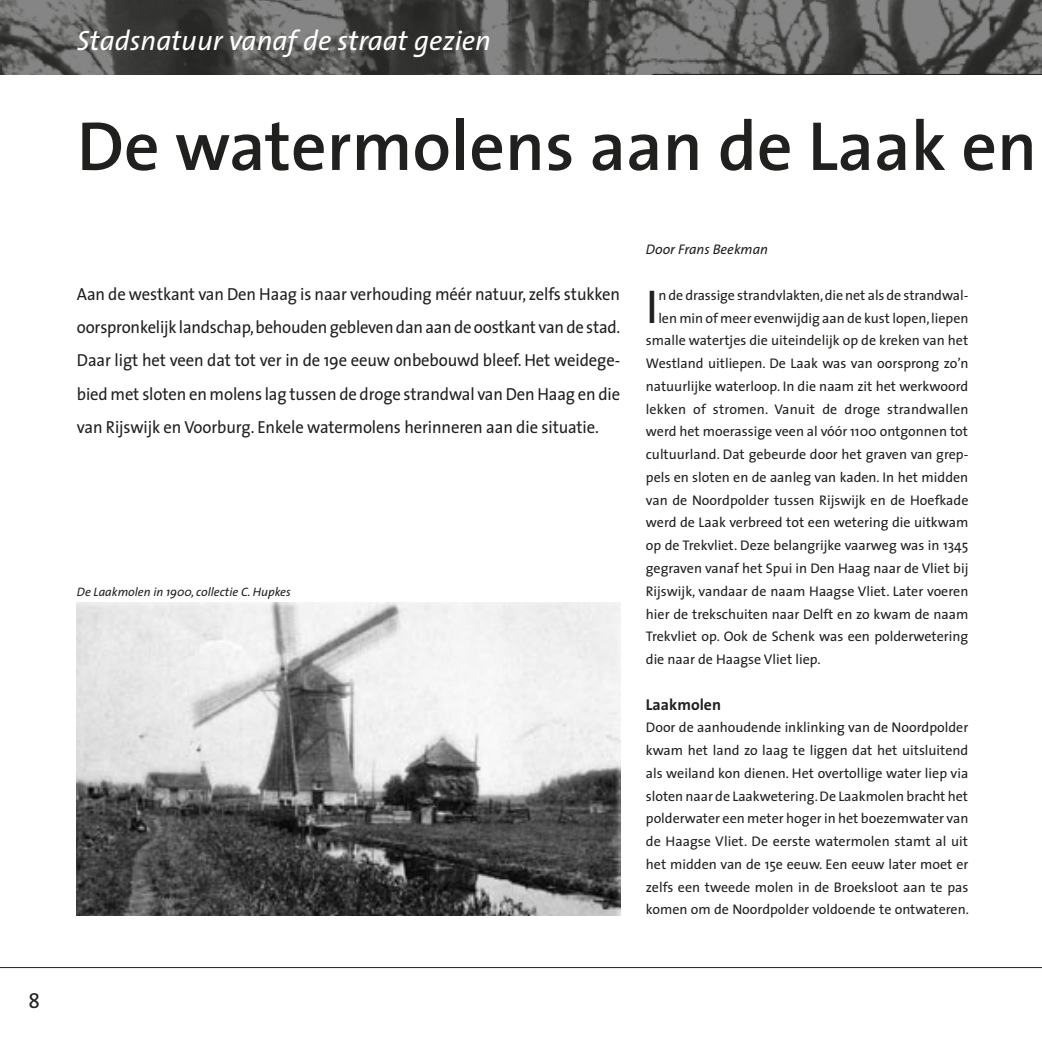
<style>
.page{position:relative;width:1042px;height:1042px;background:#fff}
.page>*{position:absolute;margin:0;border:0;box-sizing:border-box;transform-origin:0 0}
.t1{font:600 70px "The Sans";color:#20201e}
.t2{font:47.77px "The Sans";color:#20201e}
.t3{font:italic 28px "The Sans";color:#fff}
.t4{font:21px "The Sans";color:#20201e}
.t5{font:17.5px/33.2px "The Sans";letter-spacing:-.005em;color:#20201e;text-align:justify;scale:.95 1}
.t6{font:700 15.75px "The Sans";color:#20201e}
.t7{font:14px/22.8px "The Sans";color:#20201e;text-align:justify}
.t8{font:italic 14px "The Sans";color:#20201e}
.t9{font:italic 12.25px "The Sans";color:#20201e}
</style>
<div class="page">
<img style="left:77px;top:603px;width:543px;height:312px">
<img style="left:0;top:0;width:1042px;height:74px">
<hr style="left:652px;top:74px;width:390px;height:1px;background:#20201e">
<hr style="left:0;top:967px;width:1042px;height:1px;background:#20201e">
<h3 class="t4" style="left:29px;top:983px;width:13px">8</h3>
<h3 class="t3" style="left:77px;top:17px;width:415px">Stadsnatuur vanaf de straat gezien</h3>
<h1 class="t1" style="left:77px;top:88px;width:962px">De watermolens aan de Laak en</h1>
<p class="t5" style="left:77px;top:277px;width:573px">Aan de westkant van Den Haag is naar verhouding méér natuur, zelfs stukken oorspronkelijk landschap, behouden gebleven dan aan de oostkant van de stad.<br>Daar ligt het veen dat tot ver in de 19e eeuw onbebouwd bleef. Het weidege&shy;bied met sloten en molens lag tussen de droge strandwal van Den Haag en die van Rijswijk en Voorburg. Enkele watermolens herinneren aan die situatie.</p>
<p class="t9" style="left:77px;top:581px;width:215px">De Laakmolen in 1900, collectie C. Hupkes</p>
<p class="t8" style="left:646px;top:238px;width:124px">Door Frans Beekman</p>
<h2 class="t2" style="left:646px;top:267px;width:14px">I</h2>
<p class="t7" style="left:658px;top:283px;width:311px">n de drassige strandvlakten, die net als de strandwal-</p>
<p class="t7" style="left:658px;top:306px;width:312px">len min of meer evenwijdig aan de kust lopen, liepen</p>
<p class="t7" style="left:646px;top:329px;width:324px">smalle watertjes die uiteindelijk op de kreken van het</p>
<p class="t7" style="left:646px;top:352px;width:324px">Westland uitliepen. De Laak was van oorsprong zo’n</p>
<p class="t7" style="left:646px;top:374px;width:324px">natuurlijke waterloop. In die naam zit het werkwoord</p>
<p class="t7" style="left:646px;top:397px;width:324px">lekken of stromen. Vanuit de droge strandwallen</p>
<p class="t7" style="left:646px;top:420px;width:324px">werd het moerassige veen al vóór 1100 ontgonnen tot</p>
<p class="t7" style="left:646px;top:443px;width:324px">cultuurland. Dat gebeurde door het graven van grep-</p>
<p class="t7" style="left:646px;top:465px;width:324px">pels en sloten en de aanleg van kaden. In het midden</p>
<p class="t7" style="left:646px;top:488px;width:324px">van de Noordpolder tussen Rijswijk en de Hoefkade</p>
<p class="t7" style="left:646px;top:511px;width:324px">werd de Laak verbreed tot een wetering die uitkwam</p>
<p class="t7" style="left:646px;top:534px;width:324px">op de Trekvliet. Deze belangrijke vaarweg was in 1345</p>
<p class="t7" style="left:646px;top:556px;width:324px">gegraven vanaf het Spui in Den Haag naar de Vliet bij</p>
<p class="t7" style="left:646px;top:579px;width:324px">Rijswijk, vandaar de naam Haagse Vliet. Later voeren</p>
<p class="t7" style="left:646px;top:602px;width:324px">hier de trekschuiten naar Delft en zo kwam de naam</p>
<p class="t7" style="left:646px;top:625px;width:324px">Trekvliet op. Ook de Schenk was een polderwetering</p>
<p class="t7" style="left:646px;top:647px;width:176px">die naar de Haagse Vliet liep.</p>
<p class="t6" style="left:646px;top:691px;width:77px">Laakmolen</p>
<p class="t7" style="left:646px;top:716px;width:324px">Door de aanhoudende inklinking van de Noordpolder kwam het land zo laag te liggen dat het uitsluitend als weiland kon dienen. Het overtollige water liep via sloten naar de Laakwetering. De Laakmolen bracht het polderwater een meter hoger in het boezemwater van de Haagse Vliet. De eerste watermolen stamt al uit het midden van de 15e eeuw. Een eeuw later moet er zelfs een tweede molen in de Broeksloot aan te pas komen om de Noordpolder voldoende te ontwateren.</p>
</div>
